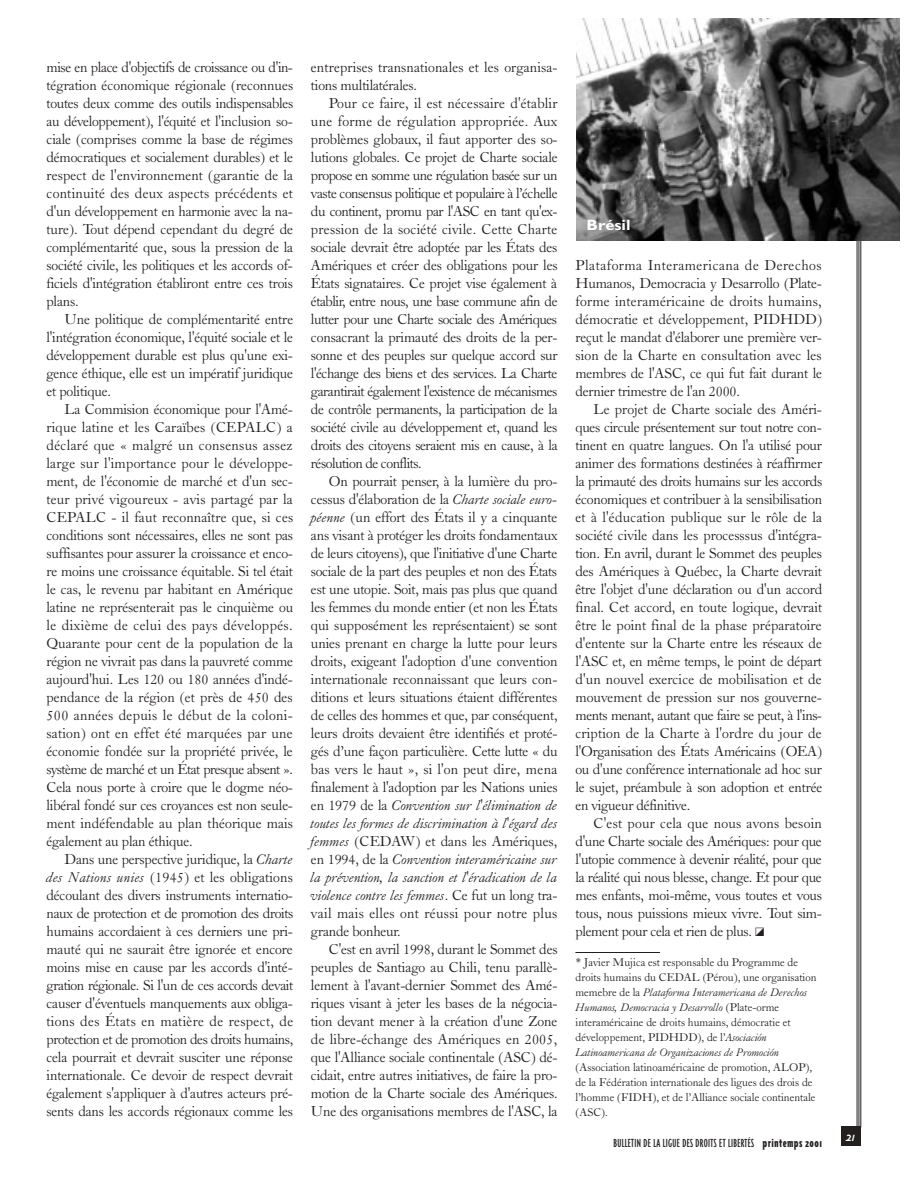
<style>
.page{position:relative;width:918px;height:1188px;background:#fff}
.page>*{position:absolute;margin:0;border:0;box-sizing:border-box;transform-origin:0 0}
.t1{font:15.3px/18px "Caslon Old Face BT";letter-spacing:-.015em;color:#231f1f;text-align:justify}
.t2{font:15.3px/18px "Caslon Old Face BT";letter-spacing:.005em;color:#231f1f}
.t3{font:700 15px "Gill Sans";color:#fff;scale:1.1 1}
.t4{font:13.5px "Triplex Cond";letter-spacing:.025em;color:#231f1f}
.t5{font:italic 700 13.5px "Triplex";color:#fff;scale:.9 1}
.t6{font:12px/15px "Caslon Old Face BT";color:#231f1f}
.s1{font-style:italic}
.s2{font-weight:900;font-size:12.75px}
</style>
<div class="page">
<hr style="left:575px;top:952px;width:85px;height:1px;background:#231f1f">
<hr style="left:860px;top:60px;width:1px;height:1067px;background:#231f1f">
<hr style="left:859px;top:60px;width:1px;height:1067px;background:#231f1f">
<hr style="left:857px;top:60px;width:1px;height:1067px;background:#231f1f">
<div style="left:841px;top:1126px;width:20px;height:20px;background:#231f1f"></div>
<img style="left:576px;top:18px;width:324px;height:223px">
<p class="t1" style="left:46px;top:59px;width:248px">mise en place d'objectifs de croissance ou d'in&shy;tégration économique régionale (reconnues toutes deux comme des outils indispensables au développement), l'équité et l'inclusion so&shy;ciale (comprises comme la base de régimes démocratiques et socialement durables) et le respect de l'environnement (garantie de la continuité des deux aspects précédents et d'un développement en harmonie avec la na&shy;ture). Tout dépend cependant du degré de complémentarité que, sous la pression de la société civile, les politiques et les accords of&shy;ficiels d'intégration établiront entre ces trois plans.</p>
<p class="t1" style="left:46px;top:311px;width:248px;text-indent:18px">Une politique de complémentarité entre l'intégration économique, l'équité sociale et le développement durable est plus qu'une exi&shy;gence éthique, elle est un impératif juridique et politique.</p>
<p class="t1" style="left:46px;top:401px;width:248px;text-indent:18px">La Commision économique pour l'Amé&shy;rique latine et les Caraïbes (CEPALC) a déclaré que « malgré un consensus assez large sur l'importance pour le développe&shy;ment, de l'économie de marché et d'un sec&shy;teur privé vigoureux - avis partagé par la CEPALC - il faut reconnaître que, si ces conditions sont nécessaires, elles ne sont pas suffisantes pour assurer la croissance et enco&shy;re moins une croissance équitable. Si tel était le cas, le revenu par habitant en Amérique latine ne représenterait pas le cinquième ou le dixième de celui des pays développés.<br>Quarante pour cent de la population de la région ne vivrait pas dans la pauvreté comme aujourd'hui. Les 120 ou 180 années d'indé&shy;pendance de la région (et près de 450 des 500 années depuis le début de la coloni&shy;sation) ont en effet été marquées par une économie fondée sur la propriété privée, le système de marché et un État presque absent ».<br>Cela nous porte à croire que le dogme néo&shy;libéral fondé sur ces croyances est non seule&shy;ment indéfendable au plan théorique mais également au plan éthique.</p>
<p class="t1" style="left:46px;top:851px;width:248px;text-indent:18px">Dans une perspective juridique, la <span class="s1">Charte des Nations unies</span> (1945) et les obligations découlant des divers instruments internatio&shy;naux de protection et de promotion des droits humains accordaient à ces derniers une pri&shy;mauté qui ne saurait être ignorée et encore moins mise en cause par les accords d'inté&shy;gration régionale. Si l'un de ces accords devait causer d'éventuels manquements aux obliga&shy;tions des États en matière de respect, de protection et de promotion des droits humains, cela pourrait et devrait susciter une réponse internationale. Ce devoir de respect devrait également s'appliquer à d'autres acteurs pré&shy;sents dans les accords régionaux comme les</p>
<p class="t2" style="left:311px;top:59px;width:248px">entreprises transnationales et les organisa&shy;tions multilatérales.</p>
<p class="t1" style="left:311px;top:95px;width:248px;text-indent:18px">Pour ce faire, il est nécessaire d'établir une forme de régulation appropriée. Aux problèmes globaux, il faut apporter des so&shy;lutions globales. Ce projet de Charte sociale propose en somme une régulation basée sur un vaste consensus politique et populaire à l’échelle du continent, promu par l'ASC en tant qu'ex&shy;pression de la société civile. Cette Charte sociale devrait être adoptée par les États des Amériques et créer des obligations pour les États signataires. Ce projet vise également à établir, entre nous, une base commune afin de lutter pour une Charte sociale des Amériques consacrant la primauté des droits de la per&shy;sonne et des peuples sur quelque accord sur l'échange des biens et des services. La Charte garantirait également l'existence de mécanismes de contrôle permanents, la participation de la société civile au développement et, quand les droits des citoyens seraient mis en cause, à la résolution de conflits.</p>
<p class="t1" style="left:311px;top:473px;width:248px;text-indent:18px">On pourrait penser, à la lumière du pro&shy;cessus d'élaboration de la <span class="s1">Charte sociale euro&shy;péenne</span> (un effort des États il y a cinquante ans visant à protéger les droits fondamentaux de leurs citoyens), que l'initiative d'une Charte sociale de la part des peuples et non des États est une utopie. Soit, mais pas plus que quand les femmes du monde entier (et non les États qui supposément les représentaient) se sont unies prenant en charge la lutte pour leurs droits, exigeant l'adoption d'une convention internationale reconnaissant que leurs con&shy;ditions et leurs situations étaient différentes de celles des hommes et que, par conséquent, leurs droits devaient être identifiés et proté&shy;gés d’une façon particulière. Cette lutte « du bas vers le haut », si l'on peut dire, mena finalement à l'adoption par les Nations unies en 1979 de la <span class="s1">Convention sur l'élimination de toutes les formes de discrimination à l'égard des femmes</span> (CEDAW) et dans les Amériques, en 1994, de la <span class="s1">Convention interaméricaine sur la prévention, la sanction et l'éradication de la violence contre les femmes</span>. Ce fut un long tra&shy;vail mais elles ont réussi pour notre plus grande bonheur.</p>
<p class="t1" style="left:311px;top:941px;width:248px;text-indent:18px">C'est en avril 1998, durant le Sommet des peuples de Santiago au Chili, tenu parallè&shy;lement à l'avant-dernier Sommet des Amé&shy;riques visant à jeter les bases de la négocia&shy;tion devant mener à la création d'une Zone de libre-échange des Amériques en 2005, que l'Alliance sociale continentale (ASC) dé&shy;cidait, entre autres initiatives, de faire la pro&shy;motion de la Charte sociale des Amériques.<br>Une des organisations membres de l'ASC, la</p>
<p class="t3" style="left:586px;top:220px;width:41px">Brésil</p>
<p class="t1" style="left:576px;top:257px;width:248px">Plataforma Interamericana de Derechos Humanos, Democracia y Desarrollo (Plate&shy;forme interaméricaine de droits humains, démocratie et développement, PIDHDD) reçut le mandat d'élaborer une première ver&shy;sion de la Charte en consultation avec les membres de l'ASC, ce qui fut fait durant le dernier trimestre de l'an 2000.</p>
<p class="t1" style="left:576px;top:401px;width:248px;text-indent:18px">Le projet de Charte sociale des Améri&shy;ques circule présentement sur tout notre con&shy;tinent en quatre langues. On l'a utilisé pour animer des formations destinées à réaffirmer la primauté des droits humains sur les accords économiques et contribuer à la sensibilisation et à l'éducation publique sur le rôle de la société civile dans les processsus d'intégra&shy;tion. En avril, durant le Sommet des peuples des Amériques à Québec, la Charte devrait être l'objet d'une déclaration ou d'un accord final. Cet accord, en toute logique, devrait être le point final de la phase préparatoire d'entente sur la Charte entre les réseaux de l'ASC et, en même temps, le point de départ d'un nouvel exercice de mobilisation et de mouvement de pression sur nos gouverne&shy;ments menant, autant que faire se peut, à l'ins&shy;cription de la Charte à l'ordre du jour de l'Organisation des États Américains (OEA) ou d'une conférence internationale ad hoc sur le sujet, préambule à son adoption et entrée en vigueur définitive.</p>
<p class="t1" style="left:576px;top:815px;width:248px;text-indent:18px">C'est pour cela que nous avons besoin d'une Charte sociale des Amériques: pour que l'utopie commence à devenir réalité, pour que la réalité qui nous blesse, change. Et pour que mes enfants, moi-même, vous toutes et vous tous, nous puissions mieux vivre. Tout sim&shy;plement pour cela et rien de plus.</p>
<p class="t6" style="left:576px;top:956px;width:243px">* Javier Mujica est responsable du Programme de droits humains du CEDAL (Pérou), une organisation memebre de la <span class="s1">Plataforma Interamericana de Derechos Humanos, Democracia y Desarrollo</span> (Plate-orme interaméricaine de droits humains, démocratie et développement, PIDHDD), de l’<span class="s1">Asociación Latinoamericana de Organizaciones de Promoción</span></p>
<p class="t6" style="left:576px;top:1061px;width:242px">(Association latinoaméricaine de promotion, ALOP), de la Fédération internationale des ligues des drois de l’homme (FIDH), et de l’Alliance sociale continentale (ASC).</p>
<p class="t4" style="left:614px;top:1137px;width:210px">BULLETIN DE LA LIGUE DES DROITS ET LIBERTÉS <span class="s2">printemps 2001</span></p>
<p class="t5" style="left:846px;top:1131px;width:12px">21</p>
</div>
